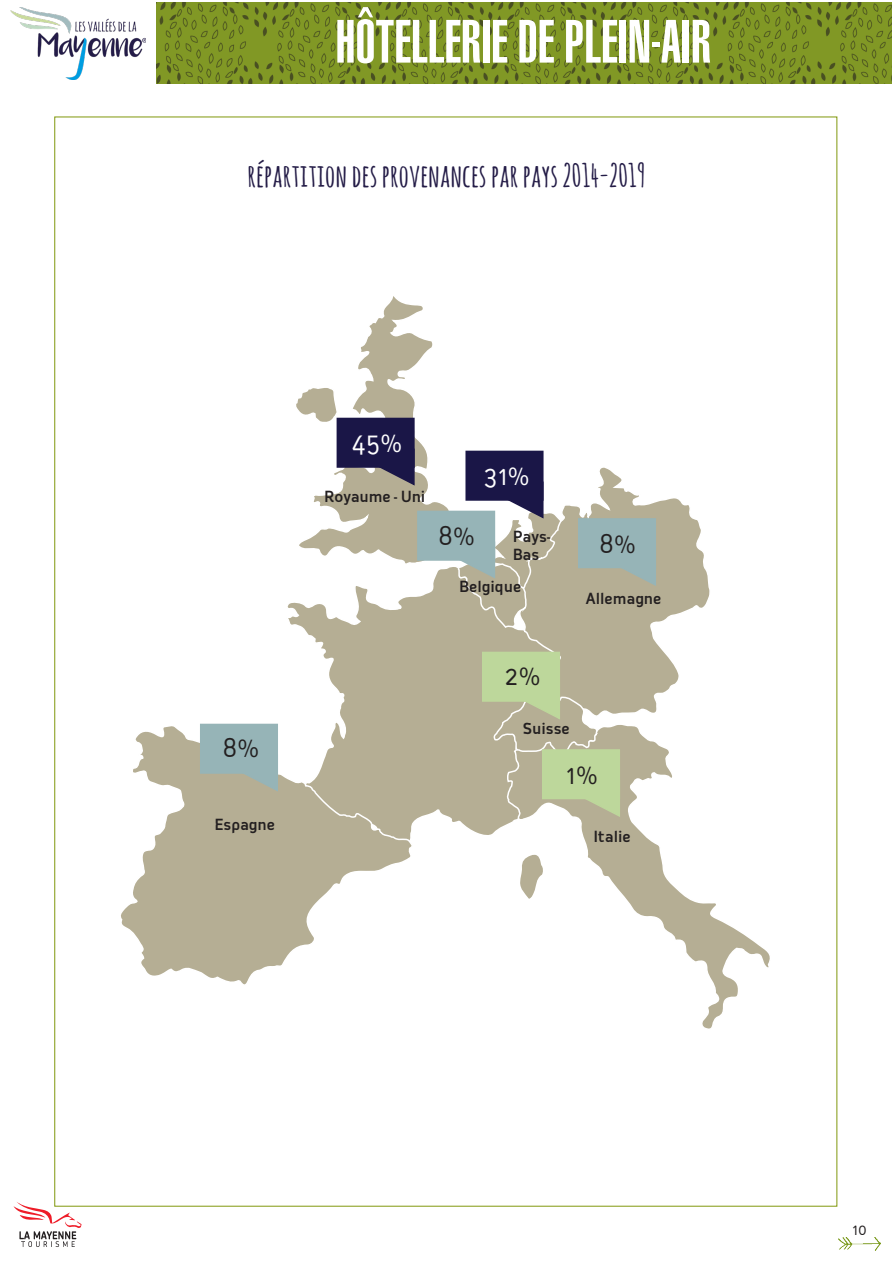
<style>
.page{position:relative;width:893px;height:1263px;background:#fff}
.page>*{position:absolute;margin:0;border:0;box-sizing:border-box;transform-origin:0 0}
.t1{font:900 extra-condensed 60px "Helvetica";color:#fff}
.t2{font:700 31.5px "Amatic SC";color:#241c47}
.t3{font:25.5px "Oceania Display";color:#231f20}
.t4{font:25.5px "Oceania Display";color:#fff}
.t5{font:500 15px/18px "Oceania Display";color:#231f20}
.t6{font:15px "Oceania Display";color:#231f20}
</style>
<div class="page">
<img style="left:11px;top:7px;width:135px;height:72px">
<img style="left:156px;top:2px;width:735px;height:81px">
<svg style="left:14px;top:1202px;width:68px;height:45px"></svg>
<img style="left:839px;top:1237px;width:41px;height:13px">
<svg style="left:287px;top:602px;width:231px;height:233px"></svg>
<svg style="left:121px;top:724px;width:294px;height:261px"></svg>
<svg style="left:518px;top:467px;width:192px;height:247px"></svg>
<svg style="left:506px;top:725px;width:264px;height:304px"></svg>
<svg style="left:294px;top:296px;width:271px;height:333px"></svg>
<div style="left:483px;top:652px;width:76px;height:49px;background:#bdd79b"></div>
<div style="left:482px;top:652px;width:78px;height:50px;border:2px solid #bdd79b"></div>
<svg style="left:494px;top:681px;width:106px;height:77px"></svg>
<div style="left:543px;top:750px;width:76px;height:48px;background:#bdd79b"></div>
<div style="left:542px;top:749px;width:78px;height:50px;border:2px solid #bdd79b"></div>
<svg style="left:584px;top:779px;width:37px;height:39px"></svg>
<div style="left:201px;top:724px;width:76px;height:49px;background:#96b4b7"></div>
<div style="left:200px;top:724px;width:78px;height:50px;border:2px solid #96b4b7"></div>
<svg style="left:242px;top:753px;width:37px;height:40px"></svg>
<div style="left:579px;top:519px;width:76px;height:48px;background:#96b4b7"></div>
<div style="left:578px;top:518px;width:78px;height:50px;border:2px solid #96b4b7"></div>
<svg style="left:620px;top:548px;width:37px;height:39px"></svg>
<svg style="left:521px;top:852px;width:22px;height:48px"></svg>
<h1 class="t1" style="left:335px;top:7px;width:377px">HÔTELLERIE DE PLEIN-AIR</h1>
<p class="t2" style="left:248px;top:153px;width:399px">RÉPARTITION DES PROVENANCES PAR PAYS 2014-2019</p>
<p class="t3" style="left:223px;top:733px;width:39px">8%</p>
<p class="t5" style="left:214px;top:815px;width:62px">Espagne</p>
<p class="t4" style="left:352px;top:428px;width:52px">45%</p>
<p class="t5" style="left:324px;top:488px;width:103px">Royaume - Uni</p>
<p class="t4" style="left:484px;top:461px;width:48px">31%</p>
<p class="t3" style="left:438px;top:521px;width:39px">8%</p>
<p class="t5" style="left:513px;top:527px;width:39px">Pays-<br>Bas</p>
<p class="t5" style="left:459px;top:577px;width:64px">Belgique</p>
<p class="t3" style="left:599px;top:529px;width:39px">8%</p>
<p class="t5" style="left:586px;top:589px;width:77px">Allemagne</p>
<p class="t3" style="left:505px;top:661px;width:38px">2%</p>
<p class="t5" style="left:523px;top:720px;width:49px">Suisse</p>
<p class="t3" style="left:566px;top:760px;width:33px">1%</p>
<p class="t5" style="left:593px;top:827px;width:39px">Italie</p>
<p class="t6" style="left:852px;top:1221px;width:16px">10</p>
</div>
